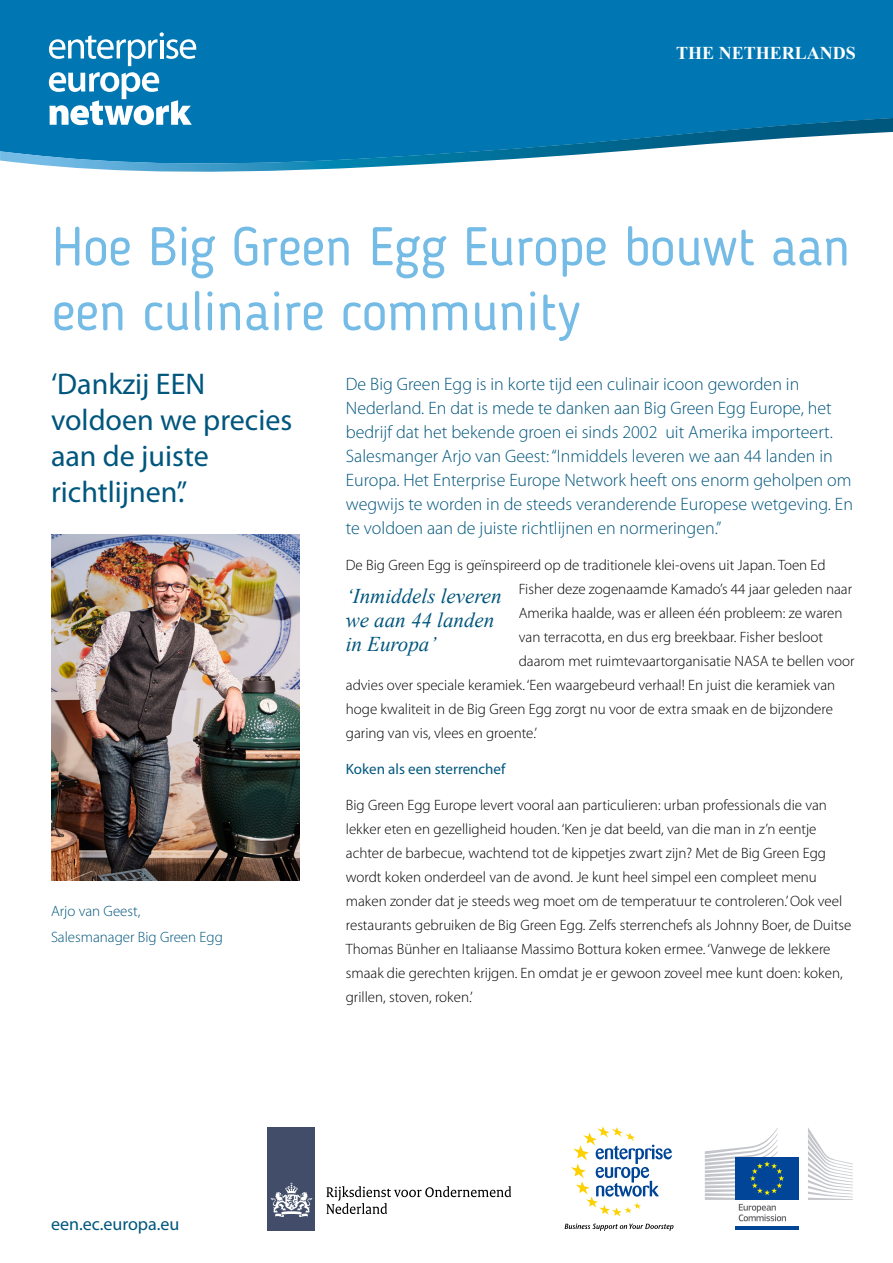
<style>
.page{position:relative;width:893px;height:1263px;background:#fff}
.page>*{position:absolute;margin:0;border:0;box-sizing:border-box;transform-origin:0 0}
.t1{font:54px/64.8px "Blogger Sans";color:#74bbe6}
.t2{font:30px/36px "Myriad Pro";color:#00567d}
.t3{font:italic 21px/24px "Times New Roman";color:#00567d}
.t4{font:300 18px/24px "Myriad Pro";color:#00567d}
.t5{font:18px "Myriad Pro";color:#00567d}
.t6{font:700 18px "Times New Roman";color:#fff}
.t7{font:300 15px/24px "Myriad Pro";color:#000}
.t8{font:300 15px/26.2px "Myriad Pro";color:#00567d}
.t9{font:15px "Myriad Pro";color:#00567d}
</style>
<div class="page">
<div style="left:0;top:0;width:893px;height:118px;background:#0077b3"></div>
<svg style="left:0;top:118px;width:893px;height:54px"></svg>
<svg style="left:49px;top:32px;width:147px;height:34px"></svg>
<svg style="left:49px;top:72px;width:143px;height:53px"></svg>
<svg style="left:571px;top:1126px;width:101px;height:90px"></svg>
<svg style="left:565px;top:1223px;width:109px;height:8px"></svg>
<div style="left:735px;top:1157px;width:64px;height:43px;background:#004597"></div>
<hr style="left:735px;top:1226px;width:64px;height:4px;background:#004597">
<svg style="left:808px;top:1128px;width:45px;height:72px"></svg>
<svg style="left:705px;top:1128px;width:81px;height:93px"></svg>
<img style="left:51px;top:534px;width:248px;height:347px">
<div style="left:268px;top:1127px;width:47px;height:104px;background:#424e69"></div>
<svg style="left:271px;top:1182px;width:41px;height:35px"></svg>
<svg style="left:326px;top:1186px;width:185px;height:28px"></svg>
<p class="t6" style="left:676px;top:40px;width:181px">THE NETHERLANDS</p>
<h1 class="t1" style="left:52px;top:214px;width:800px">Hoe Big Green Egg Europe bouwt aan een culinaire community</h1>
<p class="t4" style="left:346px;top:372px;width:509px">De Big Green Egg is in korte tijd een culinair icoon geworden in Nederland. En dat is mede te danken aan Big Green Egg Europe, het bedrijf dat het bekende groen ei sinds 2002 uit Amerika importeert.<br>Salesmanger Arjo van Geest: “Inmiddels leveren we aan 44 landen in Europa. Het Enterprise Europe Network heeft ons enorm geholpen om wegwijs te worden in de steeds veranderende Europese wetgeving. En te voldoen aan de juiste richtlijnen en normeringen.”</p>
<p class="t7" style="left:346px;top:553px;width:481px">De Big Green Egg is geïnspireerd op de traditionele klei-ovens uit Japan. Toen Ed</p>
<p class="t7" style="left:519px;top:577px;width:335px">Fisher deze zogenaamde Kamado’s 44 jaar geleden naar</p>
<p class="t7" style="left:519px;top:601px;width:325px">Amerika haalde, was er alleen één probleem: ze waren</p>
<p class="t7" style="left:519px;top:625px;width:306px">van terracotta, en dus erg breekbaar. Fisher besloot</p>
<p class="t7" style="left:519px;top:649px;width:337px">daarom met ruimtevaartorganisatie NASA te bellen voor</p>
<p class="t7" style="left:346px;top:673px;width:491px">advies over speciale keramiek. ‘Een waargebeurd verhaal! En juist die keramiek van</p>
<p class="t7" style="left:346px;top:697px;width:489px">hoge kwaliteit in de Big Green Egg zorgt nu voor de extra smaak en de bijzondere</p>
<p class="t7" style="left:346px;top:721px;width:193px">garing van vis, vlees en groente.’</p>
<p class="t9" style="left:346px;top:761px;width:161px">Koken als een sterrenchef</p>
<p class="t7" style="left:346px;top:793px;width:507px">Big Green Egg Europe levert vooral aan particulieren: urban professionals die van lekker eten en gezelligheid houden. ‘Ken je dat beeld, van die man in z’n eentje achter de barbecue, wachtend tot de kippetjes zwart zijn? Met de Big Green Egg wordt koken onderdeel van de avond. Je kunt heel simpel een compleet menu maken zonder dat je steeds weg moet om de temperatuur te controleren.’ Ook veel restaurants gebruiken de Big Green Egg. Zelfs sterrenchefs als Johnny Boer, de Duitse Thomas Bünher en Italiaanse Massimo Bottura koken ermee. ‘Vanwege de lekkere smaak die gerechten krijgen. En omdat je er gewoon zoveel mee kunt doen: koken, grillen, stoven, roken.’</p>
<h2 class="t2" style="left:51px;top:366px;width:243px">‘Dankzij EEN voldoen we precies aan de juiste richtlijnen’.’</h2>
<h3 class="t3" style="left:346px;top:583px;width:158px">‘Inmiddels leveren we aan 44 landen in Europa’</h3>
<p class="t8" style="left:51px;top:898px;width:173px">Arjo van Geest,<br>Salesmanager Big Green Egg</p>
<p class="t5" style="left:51px;top:1214px;width:130px">een.ec.europa.eu</p>
</div>
